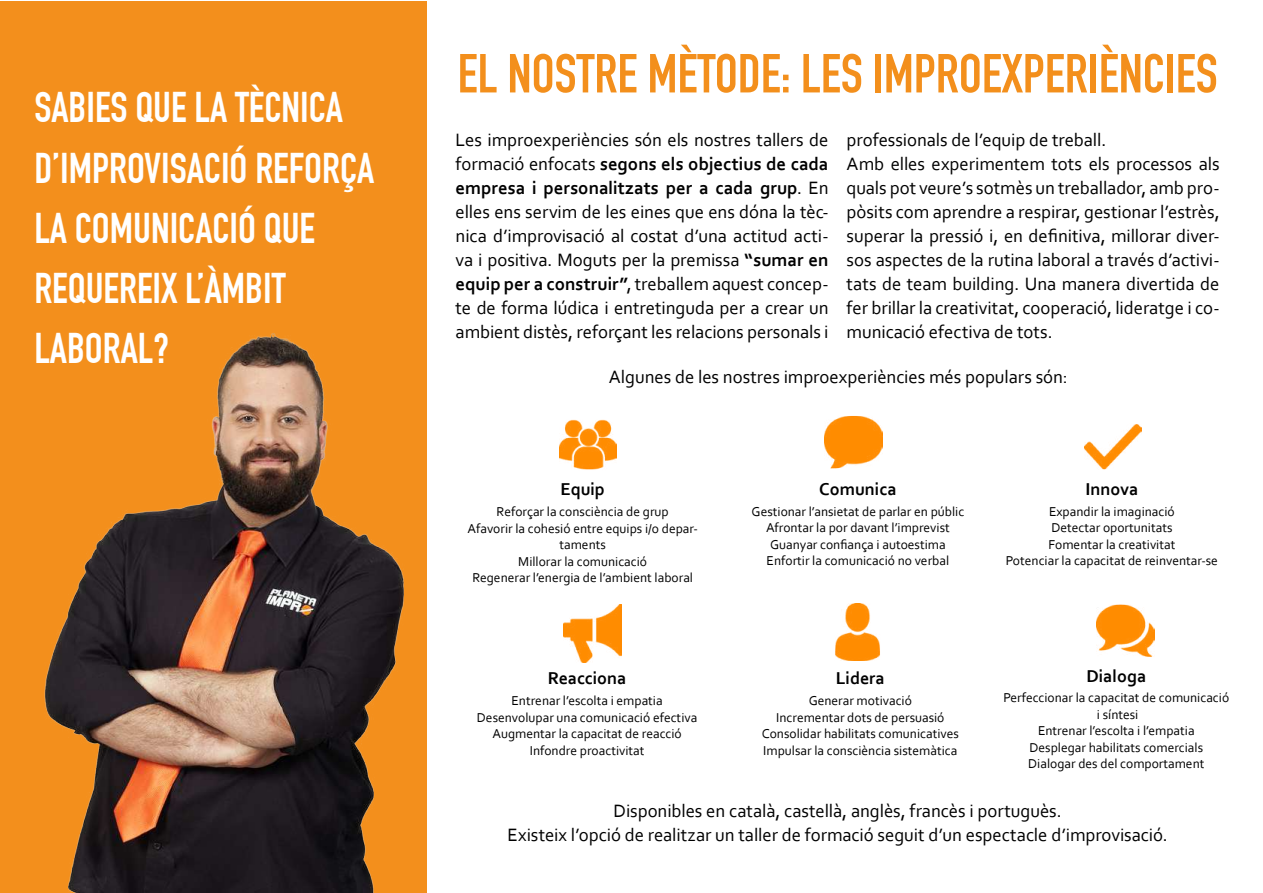
<style>
.page{position:relative;width:1263px;height:893px;background:#fff}
.page>*{position:absolute;margin:0;border:0;box-sizing:border-box;transform-origin:0 0}
.t1{font:700 54px "DIN Condensed";color:#f38f1c}
.t2{font:700 42px/60px "DIN Condensed";color:#fff}
.t3{font:18.75px/24px "Corbel";letter-spacing:-.005em;color:#000;text-align:justify}
.t4{font:700 18px "Corbel";color:#000}
.t5{font:13.5px/16.5px "Corbel";color:#000;text-align:center}
.s1{font-weight:700}
</style>
<div class="page">
<div style="left:0;top:1px;width:427px;height:891px;background:#f38f1c"></div>
<img style="left:14px;top:333px;width:409px;height:560px">
<img style="left:559px;top:419px;width:58px;height:51px">
<img style="left:824px;top:416px;width:58px;height:53px">
<img style="left:1084px;top:424px;width:58px;height:46px">
<img style="left:564px;top:605px;width:57px;height:57px">
<img style="left:835px;top:603px;width:45px;height:58px">
<img style="left:1097px;top:604px;width:57px;height:53px">
<h2 class="t2" style="left:34px;top:78px;width:341px">SABIES QUE LA TÈCNICA<br>D’IMPROVISACIÓ REFORÇA<br>LA COMUNICACIÓ QUE<br>REQUEREIX L’ÀMBIT<br>LABORAL?</h2>
<h1 class="t1" style="left:458px;top:42px;width:761px">EL NOSTRE MÈTODE: LES IMPROEXPERIÈNCIES</h1>
<p class="t3" style="left:456px;top:127px;width:374px">Les improexperiències són els nostres tallers de formació enfocats <span class="s1">segons els objectius de cada empresa i personalitzats per a cada grup</span>. En elles ens servim de les eines que ens dóna la tèc&shy;nica d’improvisació al costat d’una actitud acti&shy;va i positiva. Moguts per la premissa <span class="s1">“sumar en equip per a construir”</span>, treballem aquest concep&shy;te de forma lúdica i entretinguda per a crear un ambient distès, reforçant les relacions personals i</p>
<p class="t3" style="left:847px;top:127px;width:375px;text-align:left">professionals de l’equip de treball.<br>Amb elles experimentem tots els processos als quals pot veure’s sotmès un treballador, amb pro&shy;pòsits com aprendre a respirar, gestionar l’estrès, superar la pressió i, en definitiva, millorar diver&shy;sos aspectes de la rutina laboral a través d’activi&shy;tats de team building. Una manera divertida de fer brillar la creativitat, cooperació, lideratge i co&shy;municació efectiva de tots.</p>
<p class="t3" style="left:609px;top:364px;width:460px">Algunes de les nostres improexperiències més populars són:</p>
<p class="t4" style="left:560px;top:478px;width:46px">Equip</p>
<p class="t5" style="left:468px;top:503px;width:232px">Reforçar la consciència de grup<br>Afavorir la cohesió entre equips i/o depar&shy;taments<br>Millorar la comunicació<br>Regenerar l’energia de l’ambient laboral</p>
<p class="t4" style="left:548px;top:667px;width:80px">Reacciona</p>
<p class="t5" style="left:477px;top:692px;width:222px">Entrenar l’escolta i empatia<br>Desenvolupar una comunicació efectiva<br>Augmentar la capacitat de reacció<br>Infondre proactivitat</p>
<p class="t4" style="left:819px;top:478px;width:79px">Comunica</p>
<p class="t5" style="left:752px;top:503px;width:214px">Gestionar l’ansietat de parlar en públic Afrontar la por davant l’imprevist Guanyar confiança i autoestima Enfortir la comunicació no verbal</p>
<p class="t4" style="left:836px;top:667px;width:51px">Lidera</p>
<p class="t5" style="left:762px;top:692px;width:199px">Generar motivació<br>Incrementar dots de persuasió<br>Consolidar habilitats comunicatives<br>Impulsar la consciència sistemàtica</p>
<p class="t4" style="left:1085px;top:478px;width:55px">Innova</p>
<p class="t5" style="left:1006px;top:503px;width:214px">Expandir la imaginació<br>Detectar oportunitats<br>Fomentar la creativitat<br>Potenciar la capacitat de reinventar-se</p>
<p class="t4" style="left:1086px;top:664px;width:61px">Dialoga</p>
<p class="t5" style="left:1003px;top:689px;width:227px">Perfeccionar la capacitat de comunicació i síntesi<br>Entrenar l’escolta i l’empatia<br>Desplegar habilitats comercials<br>Dialogar des del comportament</p>
<p class="t3" style="left:507px;top:799px;width:662px;text-align:center">Disponibles en català, castellà, anglès, francès i portuguès.<br>Existeix l’opció de realitzar un taller de formació seguit d’un espectacle d’improvisació.</p>
</div>
